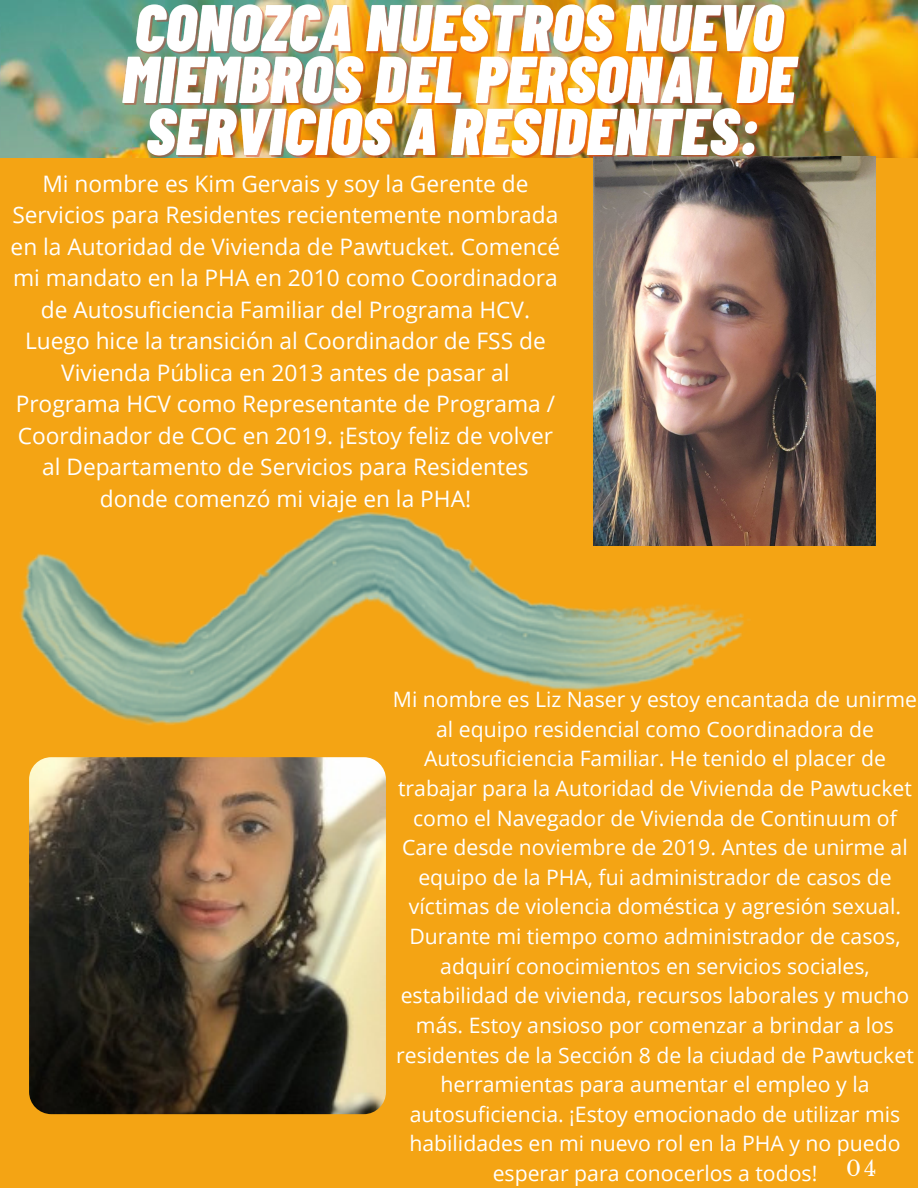
<style>
.page{position:relative;width:918px;height:1188px;background:#f4a414}
.page>*{position:absolute;margin:0;border:0;box-sizing:border-box;transform-origin:0 0}
.t1{font:22.65px/31.5px "Open Sans";color:#fff;text-align:center}
.t2{font:21.15px/29.5px "Open Sans";color:#fff;text-align:center}
.t3{font:21px "Libre Baskerville";color:#fff}
</style>
<div class="page">
<img style="left:0;top:0;width:918px;height:157px">
<img style="left:29px;top:757px;width:357px;height:357px;border-radius:22px">
<img style="left:593px;top:156px;width:283px;height:390px">
<img style="left:122px;top:0;width:680px;height:170px">
<img style="left:20px;top:512px;width:733px;height:213px">
<p class="t1" style="left:11px;top:167px;width:551px">Mi nombre es Kim Gervais y soy la Gerente de Servicios para Residentes recientemente nombrada en la Autoridad de Vivienda de Pawtucket. Comencé mi mandato en la PHA en 2010 como Coordinadora de Autosuficiencia Familiar del Programa HCV.<br>Luego hice la transición al Coordinador de FSS de Vivienda Pública en 2013 antes de pasar al Programa HCV como Representante de Programa / Coordinador de COC en 2019. ¡Estoy feliz de volver al Departamento de Servicios para Residentes donde comenzó mi viaje en la PHA!</p>
<p class="t2" style="left:393px;top:684px;width:526px">Mi nombre es Liz Naser y estoy encantada de unirme al equipo residencial como Coordinadora de Autosuficiencia Familiar. He tenido el placer de trabajar para la Autoridad de Vivienda de Pawtucket como el Navegador de Vivienda de Continuum of Care desde noviembre de 2019. Antes de unirme al equipo de la PHA, fui administrador de casos de víctimas de violencia doméstica y agresión sexual.<br>Durante mi tiempo como administrador de casos, adquirí conocimientos en servicios sociales, estabilidad de vivienda, recursos laborales y mucho más. Estoy ansioso por comenzar a brindar a los residentes de la Sección 8 de la ciudad de Pawtucket herramientas para aumentar el empleo y la autosuficiencia. ¡Estoy emocionado de utilizar mis habilidades en mi nuevo rol en la PHA y no puedo esperar para conocerlos a todos!</p>
<p class="t3" style="left:846px;top:1156px;width:32px">04</p>
</div>
